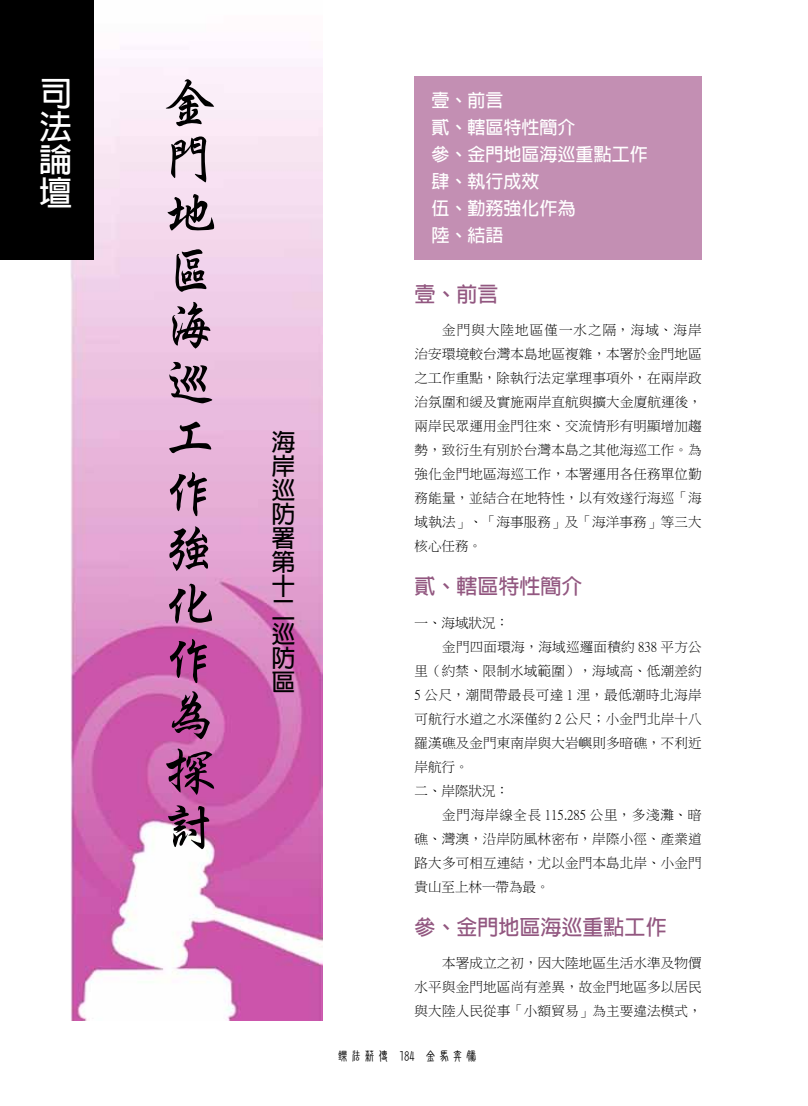
<style>
.page{position:relative;width:808px;height:1106px;background:#fff}
.page>*{position:absolute;margin:0;border:0;box-sizing:border-box;transform-origin:0 0}
.t1{font:54px/55.7px "Singkai EG Bold Big 5";color:#000}
.t2{font:700 33px/33px "Adobe Fan Heiti Std";color:#fff;text-align:justify}
.t3{font:700 24px/24px "Adobe Fan Heiti Std";color:#000;text-align:justify}
.t4{font:700 21px "Adobe Fan Heiti Std";color:#925780}
.t5{font:700 18px/27px "Adobe Fan Heiti Std";color:#fff}
.t6{font:13.5px/24px "P Ming Li U";letter-spacing:.015em;color:#000;text-align:justify}
.t7{font:13.5px "P Ming Li U";letter-spacing:.055em;color:#000}
.t8{font:13.5px "P Ming Li U";letter-spacing:.035em;color:#000}
.t9{font:13.5px "DF New Chuan Md HKP BF";color:#000}
</style>
<div class="page">
<img style="left:68px;top:47px;width:255px;height:973px">
<div style="left:0;top:0;width:94px;height:259px;background:#000"></div>
<div style="left:415px;top:77px;width:287px;height:183px;background:#c38fb3"></div>
<h2 class="t2" style="left:39px;top:78px;width:33px">司法論壇</h2>
<h1 class="t1" style="left:163px;top:76px;width:53px">金門地區海巡工作強化作為探討</h1>
<h3 class="t3" style="left:272px;top:430px;width:25px">海岸巡防署第十二巡防區</h3>
<h3 class="t5" style="left:432px;top:87px;width:217px">壹、前言<br>貳、轄區特性簡介<br>參、金門地區海巡重點工作肆、執行成效<br>伍、勤務強化作為<br>陸、結語</h3>
<h3 class="t4" style="left:415px;top:281px;width:85px">壹、前言</h3>
<p class="t6" style="left:415px;top:318px;width:289px;text-indent:28px">金門與大陸地區僅一水之隔，海域、海岸治安環境較台灣本島地區複雜，本署於金門地區之工作重點，除執行法定掌理事項外，在兩岸政治氛圍和緩及實施兩岸直航與擴大金廈航運後，兩岸民眾運用金門往來、交流情形有明顯增加趨勢，致衍生有別於台灣本島之其他海巡工作。為強化金門地區海巡工作，本署運用各任務單位勤務能量，並結合在地特性，以有效遂行海巡「海域執法」、「海事服務」及「海洋事務」等三大核心任務。</p>
<h3 class="t4" style="left:415px;top:574px;width:169px">貳、轄區特性簡介</h3>
<p class="t6" style="left:415px;top:610px;width:96px">一、海域狀況：</p>
<p class="t6" style="left:442px;top:634px;width:261px">金門四面環海，海域巡邏面積約 838 平方公</p>
<p class="t6" style="left:415px;top:658px;width:288px">里（約禁、限制水域範圍），海域高、低潮差約</p>
<p class="t8" style="left:415px;top:687px;width:288px">5 公尺，潮間帶最長可達 1 浬，最低潮時北海岸</p>
<p class="t6" style="left:415px;top:706px;width:289px">可航行水道之水深僅約 2 公尺；小金門北岸十八</p>
<p class="t6" style="left:415px;top:730px;width:289px">羅漢礁及金門東南岸與大岩嶼則多暗礁，不利近</p>
<p class="t6" style="left:415px;top:754px;width:55px">岸航行。</p>
<p class="t6" style="left:415px;top:778px;width:96px">二、岸際狀況：</p>
<p class="t7" style="left:442px;top:807px;width:261px">金門海岸線全長 115.285 公里，多淺灘、暗</p>
<p class="t6" style="left:415px;top:826px;width:288px">礁、灣澳，沿岸防風林密布，岸際小徑、產業道</p>
<p class="t6" style="left:415px;top:850px;width:288px">路大多可相互連結，尤以金門本島北岸、小金門</p>
<p class="t6" style="left:415px;top:874px;width:136px">貴山至上林一帶為最。</p>
<h3 class="t4" style="left:415px;top:914px;width:253px">參、金門地區海巡重點工作</h3>
<p class="t6" style="left:415px;top:951px;width:289px;text-indent:28px">本署成立之初，因大陸地區生活水準及物價水平與金門地區尚有差異，故金門地區多以居民與大陸人民從事「小額貿易」為主要違法模式，</p>
<p class="t9" style="left:336px;top:1049px;width:143px">鑠法薪傳 184 金馬奔騰</p>
</div>
